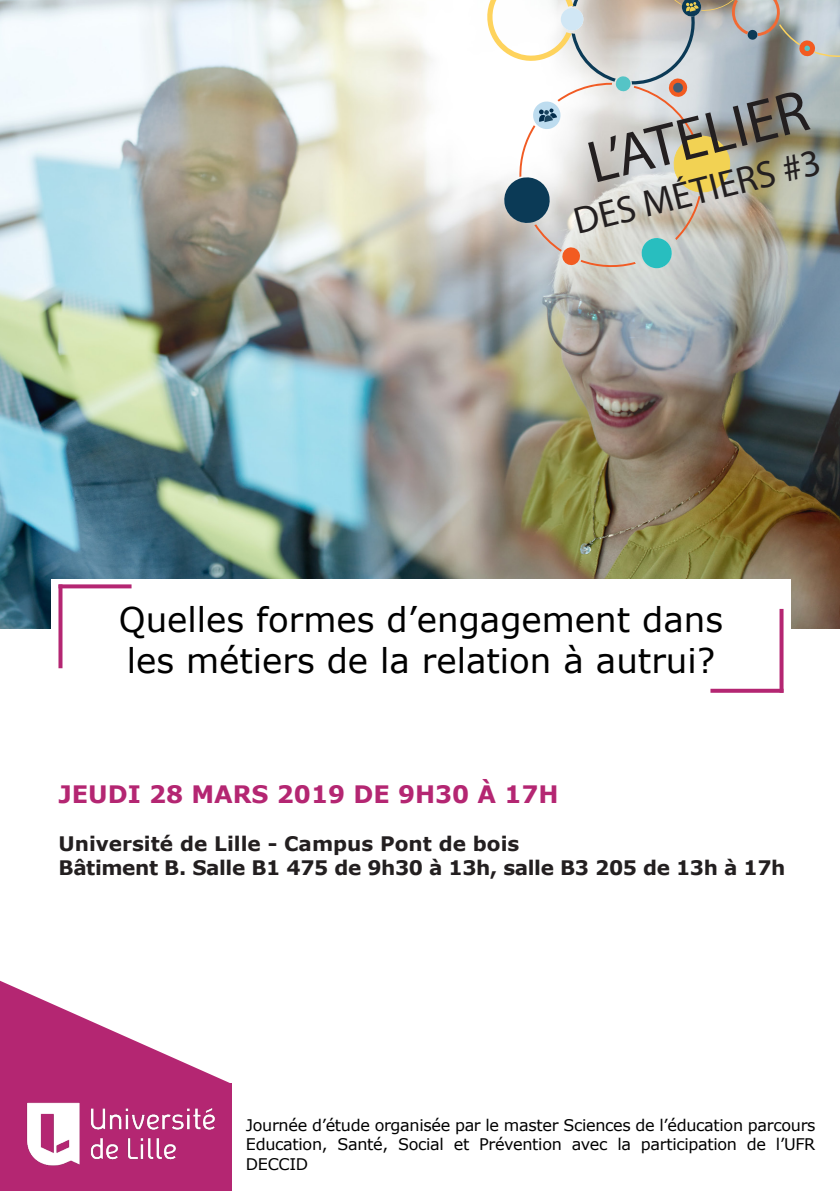
<style>
.page{position:relative;width:840px;height:1191px;background:#fff}
.page>*{position:absolute;margin:0;border:0;box-sizing:border-box;transform-origin:0 0}
.t1{font:60px "Myriad Pro";color:#231f20}
.t2{font:38px "Myriad Pro";color:#231f20}
.t3{font:34px "Verdana";color:#000}
.t4{font:700 24px "Verdana";color:#b42672}
.t5{font:700 20px "Verdana";letter-spacing:-.02em;color:#231f20}
.t6{font:700 20px "Verdana";color:#231f20}
.t7{font:16px/19.2px "Verdana";letter-spacing:-.02em;color:#000;text-align:justify}
</style>
<div class="page">
<img style="left:0;top:0;width:839px;height:628px">
<svg style="left:0;top:980px;width:231px;height:211px;fill:#b42672"></svg>
<svg style="left:485px;top:0;width:354px;height:270px"></svg>
<img style="left:10px;top:1092px;width:218px;height:84px">
<div style="left:51px;top:579px;width:739px;height:121px;background:#fff"></div>
<svg style="left:62px;top:584px;width:69px;height:4px"></svg>
<svg style="left:58px;top:584px;width:4px;height:84px"></svg>
<svg style="left:710px;top:689px;width:69px;height:4px"></svg>
<svg style="left:779px;top:609px;width:4px;height:84px"></svg>
<p class="t1" style="left:579px;top:128px;width:227px;rotate:-14deg">L’ATELIER</p>
<p class="t2" style="left:568px;top:199px;width:254px;rotate:-14deg">DES MÉTIERS #3</p>
<p class="t3" style="left:119px;top:596px;width:605px">Quelles formes d’engagement dans</p>
<p class="t3" style="left:127px;top:637px;width:589px">les métiers de la relation à autrui?</p>
<p class="t4" style="left:58px;top:777px;width:501px">JEUDI 28 MARS 2019 DE 9H30 À 17H</p>
<p class="t6" style="left:58px;top:829px;width:462px">Université de Lille - Campus Pont de bois</p>
<p class="t5" style="left:58px;top:853px;width:728px">Bâtiment B. Salle B1 475 de 9h30 à 13h, salle B3 205 de 13h à 17h</p>
<p class="t7" style="left:246px;top:1115px;width:570px">Journée d’étude organisée par le master Sciences de l’éducation parcours Education, Santé, Social et Prévention avec la participation de l’UFR DECCID</p>
</div>
